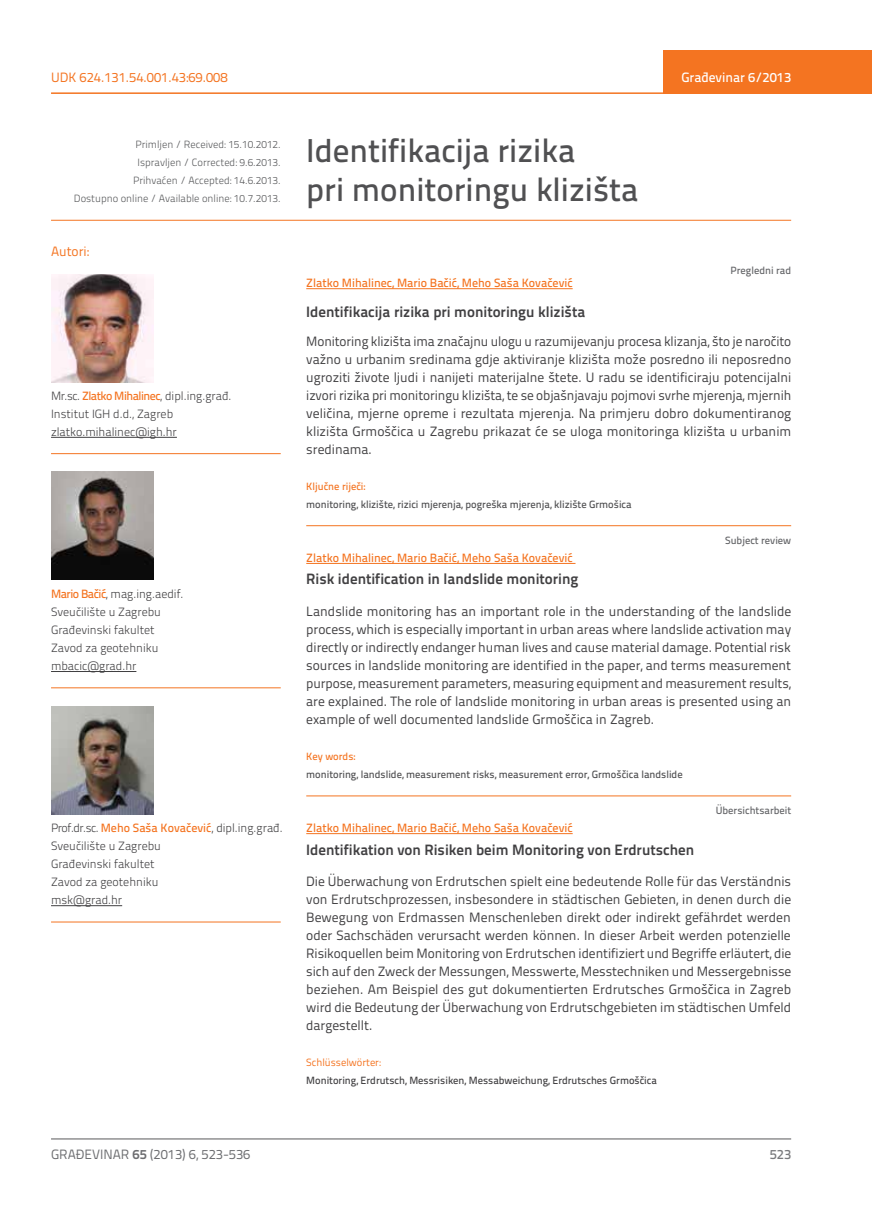
<style>
.page{position:relative;width:872px;height:1212px;background:#fff}
.page>*{position:absolute;margin:0;border:0;box-sizing:border-box;transform-origin:0 0}
.t1{font:500 33px/39px "Titillium Text 22 L";color:#505052}
.t2{font:700 15px "Titillium Text 22 L";color:#414042}
.t3{font:13.5px/18px "Titillium Text 22 L";color:#414042;text-align:justify}
.t4{font:13.5px "Titillium Text 22 L";color:#f47421}
.t5{font:13.5px "Titillium Text 22 L";color:#6d6e71}
.t6{font:500 13.5px "Titillium Text 22 L";color:#fff}
.t7{font:500 13.5px "Titillium Text 22 L";color:#797a7d}
.t8{font:300 12px/18px "Titillium Text 22 L";color:#414042}
.t9{font:500 12px "Titillium Text 22 L";color:#f47421}
.t10{font:500 10.5px "Titillium Text 22 L";color:#505052}
.t11{font:300 10.5px/18px "Titillium Text 22 L";color:#58595b;text-align:right}
.t12{font:500 10.5px "Titillium Text 22 L";color:#414042}
.t13{font:500 10.5px "Titillium Text 22 L";color:#646568}
.t14{font:500 10.5px "Titillium Text 22 L";color:#f47421}
.t15{font:10.5px "Titillium Text 22 L";color:#f47421}
.s1{font-weight:500;color:#f47421}
.s2{font-weight:700}
</style>
<div class="page">
<hr style="left:51px;top:92px;width:821px;height:2px;background:#f47421">
<div style="left:663px;top:50px;width:209px;height:44px;background:#f47421"></div>
<hr style="left:51px;top:1139px;width:740px;height:1px;background:#58595b">
<hr style="left:51px;top:437px;width:126px;height:1px;background:#414042">
<hr style="left:51px;top:671px;width:85px;height:1px;background:#414042">
<hr style="left:51px;top:905px;width:71px;height:1px;background:#414042">
<hr style="left:51px;top:453px;width:230px;height:1px;background:#f47421">
<img style="left:51px;top:472px;width:102px;height:107px">
<hr style="left:51px;top:687px;width:230px;height:1px;background:#f47421">
<img style="left:51px;top:707px;width:102px;height:107px">
<hr style="left:51px;top:922px;width:230px;height:1px;background:#f47421">
<hr style="left:306px;top:288px;width:266px;height:1px;background:#f47421">
<hr style="left:306px;top:563px;width:269px;height:1px;background:#f47421">
<hr style="left:306px;top:833px;width:266px;height:1px;background:#f47421">
<hr style="left:306px;top:525px;width:485px;height:1px;background:#f47421">
<hr style="left:306px;top:796px;width:485px;height:1px;background:#f47421">
<hr style="left:51px;top:220px;width:740px;height:1px;background:#f47421">
<img style="left:51px;top:275px;width:102px;height:107px">
<p class="t4" style="left:51px;top:68px;width:178px">UDK 624.131.54.001.43:69.008</p>
<p class="t11" style="left:74px;top:134px;width:208px">Primljen / Received: 15.10.2012.<br>Ispravljen / Corrected: 9.6.2013.<br>Prihvaćen / Accepted: 14.6.2013.<br>Dostupno online / Available online: 10.7.2013.</p>
<p class="t4" style="left:51px;top:241px;width:40px">Autori:</p>
<p class="t8" style="left:51px;top:386px;width:182px">Mr.sc. <span class="s1">Zlatko Mihalinec</span>, dipl.ing.građ.<br>Institut IGH d.d., Zagreb zlatko.mihalinec@igh.hr</p>
<p class="t8" style="left:51px;top:584px;width:134px"><span class="s1">Mario Bačić</span>, mag.ing.aedif.<br>Sveučilište u Zagrebu<br>Građevinski fakultet<br>Zavod za geotehniku mbacic@grad.hr</p>
<p class="t8" style="left:51px;top:818px;width:233px">Prof.dr.sc. <span class="s1">Meho Saša Kovačević</span>, dipl.ing.građ.<br>Sveučilište u Zagrebu<br>Građevinski fakultet<br>Zavod za geotehniku<br>msk@grad.hr</p>
<h1 class="t1" style="left:306px;top:129px;width:334px">Identifikacija rizika<br>pri monitoringu klizišta</h1>
<p class="t6" style="left:681px;top:67px;width:111px">Građevinar 6/2013</p>
<p class="t13" style="left:730px;top:262px;width:62px">Pregledni rad</p>
<p class="t9" style="left:306px;top:274px;width:268px">Zlatko Mihalinec, Mario Bačić, Meho Saša Kovačević</p>
<p class="t2" style="left:306px;top:300px;width:280px">Identifikacija rizika pri monitoringu klizišta</p>
<p class="t3" style="left:306px;top:331px;width:486px">Monitoring klizišta ima značajnu ulogu u razumijevanju procesa klizanja, što je naročito važno u urbanim sredinama gdje aktiviranje klizišta može posredno ili neposredno ugroziti živote ljudi i nanijeti materijalne štete. U radu se identificiraju potencijalni izvori rizika pri monitoringu klizišta, te se objašnjavaju pojmovi svrhe mjerenja, mjernih veličina, mjerne opreme i rezultata mjerenja. Na primjeru dobro dokumentiranog klizišta Grmoščica u Zagrebu prikazat će se uloga monitoringa klizišta u urbanim sredinama.</p>
<p class="t14" style="left:306px;top:478px;width:61px">Ključne riječi:</p>
<p class="t10" style="left:306px;top:496px;width:327px">monitoring, klizište, rizici mjerenja, pogreška mjerenja, klizište Grmošica</p>
<p class="t13" style="left:725px;top:532px;width:67px">Subject review</p>
<p class="t9" style="left:306px;top:549px;width:268px">Zlatko Mihalinec, Mario Bačić, Meho Saša Kovačević</p>
<p class="t2" style="left:306px;top:568px;width:274px">Risk identification in landslide monitoring</p>
<p class="t3" style="left:306px;top:601px;width:486px">Landslide monitoring has an important role in the understanding of the landslide process, which is especially important in urban areas where landslide activation may directly or indirectly endanger human lives and cause material damage. Potential risk sources in landslide monitoring are identified in the paper, and terms measurement purpose, measurement parameters, measuring equipment and measurement results, are explained. The role of landslide monitoring in urban areas is presented using an example of well documented landslide Grmoščica in Zagreb.</p>
<p class="t14" style="left:306px;top:748px;width:51px">Key words:</p>
<p class="t10" style="left:306px;top:766px;width:378px">monitoring, landslide, measurement risks, measurement error, Grmoščica landslide</p>
<p class="t13" style="left:716px;top:802px;width:77px">Übersichtsarbeit</p>
<p class="t9" style="left:306px;top:819px;width:268px">Zlatko Mihalinec, Mario Bačić, Meho Saša Kovačević</p>
<p class="t2" style="left:306px;top:838px;width:389px">Identifikation von Risiken beim Monitoring von Erdrutschen</p>
<p class="t3" style="left:306px;top:872px;width:487px">Die Überwachung von Erdrutschen spielt eine bedeutende Rolle für das Verständnis von Erdrutschprozessen, insbesondere in städtischen Gebieten, in denen durch die Bewegung von Erdmassen Menschenleben direkt oder indirekt gefährdet werden oder Sachschäden verursacht werden können. In dieser Arbeit werden potenzielle Risikoquellen beim Monitoring von Erdrutschen identifiziert und Begriffe erläutert, die sich auf den Zweck der Messungen, Messwerte, Messtechniken und Messergebnisse beziehen. Am Beispiel des gut dokumentierten Erdrutsches Grmoščica in Zagreb wird die Bedeutung der Überwachung von Erdrutschgebieten im städtischen Umfeld dargestellt.</p>
<p class="t15" style="left:306px;top:1055px;width:76px">Schlüsselwörter:</p>
<p class="t12" style="left:306px;top:1073px;width:352px">Monitoring, Erdrutsch, Messrisiken, Messabweichung, Erdrutsches Grmoščica</p>
<p class="t5" style="left:51px;top:1144px;width:201px">GRAĐEVINAR <span class="s2">65</span> (2013) 6, 523-536</p>
<p class="t7" style="left:769px;top:1144px;width:23px">523</p>
</div>
